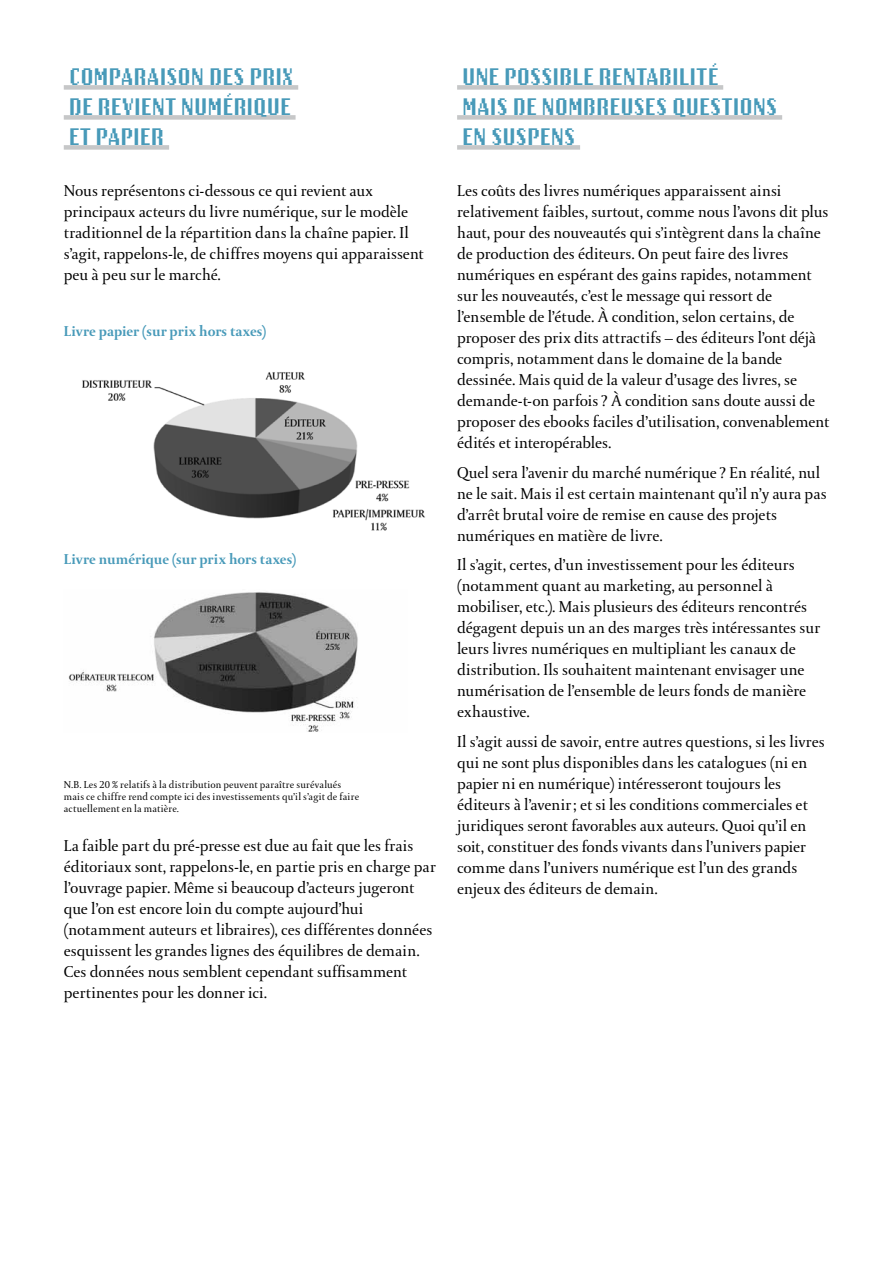
<style>
.page{position:relative;width:893px;height:1263px;background:#fff}
.page>*{position:absolute;margin:0;border:0;box-sizing:border-box;transform-origin:0 0}
.t1{font:30px/30px "Oakland Ten";color:#489ab9;text-align:justify}
.t2{font:16.5px/21px "DTL Paradox T";letter-spacing:-.005em;color:#000}
.t3{font:700 15px "DTL Paradox T";letter-spacing:.005em;color:#489ab9}
.t4{font:10.5px/12px "DTL Paradox T";letter-spacing:.015em;color:#000}
</style>
<div class="page">
<div style="left:64px;top:85px;width:234px;height:5px;background:#c6c7c8"></div>
<div style="left:64px;top:115px;width:232px;height:5px;background:#c6c7c8"></div>
<div style="left:64px;top:145px;width:105px;height:5px;background:#c6c7c8"></div>
<img style="left:82px;top:372px;width:343px;height:159px">
<img style="left:68px;top:592px;width:290px;height:140px">
<div style="left:457px;top:85px;width:266px;height:5px;background:#c6c7c8"></div>
<div style="left:457px;top:115px;width:325px;height:5px;background:#c6c7c8"></div>
<div style="left:457px;top:145px;width:123px;height:5px;background:#c6c7c8"></div>
<h1 class="t1" style="left:69px;top:62px;width:226px">Comparaison des prix de revient numérique et papier</h1>
<p class="t2" style="left:64px;top:180px;width:361px">Nous représentons ci-dessous ce qui revient aux principaux acteurs du livre numérique, sur le modèle traditionnel de la répartition dans la chaîne papier. Il s’agit, rappelons-le, de chiffres moyens qui apparaissent peu à peu sur le marché.</p>
<p class="t3" style="left:64px;top:322px;width:204px">Livre papier (sur prix hors taxes)</p>
<p class="t3" style="left:64px;top:549px;width:234px">Livre numérique (sur prix hors taxes)</p>
<p class="t4" style="left:64px;top:779px;width:297px">N.B. Les 20 % relatifs à la distribution peuvent paraître surévalués mais ce chiffre rend compte ici des investissements qu’il s’agit de faire actuellement en la matière.</p>
<p class="t2" style="left:64px;top:835px;width:373px">La faible part du pré-presse est due au fait que les frais éditoriaux sont, rappelons-le, en partie pris en charge par l’ouvrage papier. Même si beaucoup d’acteurs jugeront que l’on est encore loin du compte aujourd’hui (notamment auteurs et libraires), ces différentes données esquissent les grandes lignes des équilibres de demain.<br>Ces données nous semblent cependant suffisamment pertinentes pour les donner ici.</p>
<h1 class="t1" style="left:462px;top:62px;width:316px;text-align:left">Une possible rentabilité<br>mais de nombreuses questions en suspens</h1>
<p class="t2" style="left:457px;top:180px;width:374px">Les coûts des livres numériques apparaissent ainsi relativement faibles, surtout, comme nous l’avons dit plus haut, pour des nouveautés qui s’intègrent dans la chaîne de production des éditeurs. On peut faire des livres numériques en espérant des gains rapides, notamment sur les nouveautés, c’est le message qui ressort de l’ensemble de l’étude. À condition, selon certains, de proposer des prix dits attractifs – des éditeurs l’ont déjà compris, notamment dans le domaine de la bande dessinée. Mais quid de la valeur d’usage des livres, se demande-t-on parfois ? À condition sans doute aussi de proposer des ebooks faciles d’utilisation, convenablement édités et interopérables.</p>
<p class="t2" style="left:457px;top:462px;width:371px">Quel sera l’avenir du marché numérique ? En réalité, nul ne le sait. Mais il est certain maintenant qu’il n’y aura pas d’arrêt brutal voire de remise en cause des projets numériques en matière de livre.</p>
<p class="t2" style="left:457px;top:554px;width:365px">Il s’agit, certes, d’un investissement pour les éditeurs (notamment quant au marketing, au personnel à mobiliser, etc.). Mais plusieurs des éditeurs rencontrés dégagent depuis un an des marges très intéressantes sur leurs livres numériques en multipliant les canaux de distribution. Ils souhaitent maintenant envisager une numérisation de l’ensemble de leurs fonds de manière exhaustive.</p>
<p class="t2" style="left:457px;top:731px;width:369px">Il s’agit aussi de savoir, entre autres questions, si les livres qui ne sont plus disponibles dans les catalogues (ni en papier ni en numérique) intéresseront toujours les éditeurs à l’avenir; et si les conditions commerciales et juridiques seront favorables aux auteurs. Quoi qu’il en soit, constituer des fonds vivants dans l’univers papier comme dans l’univers numérique est l’un des grands enjeux des éditeurs de demain.</p>
</div>
